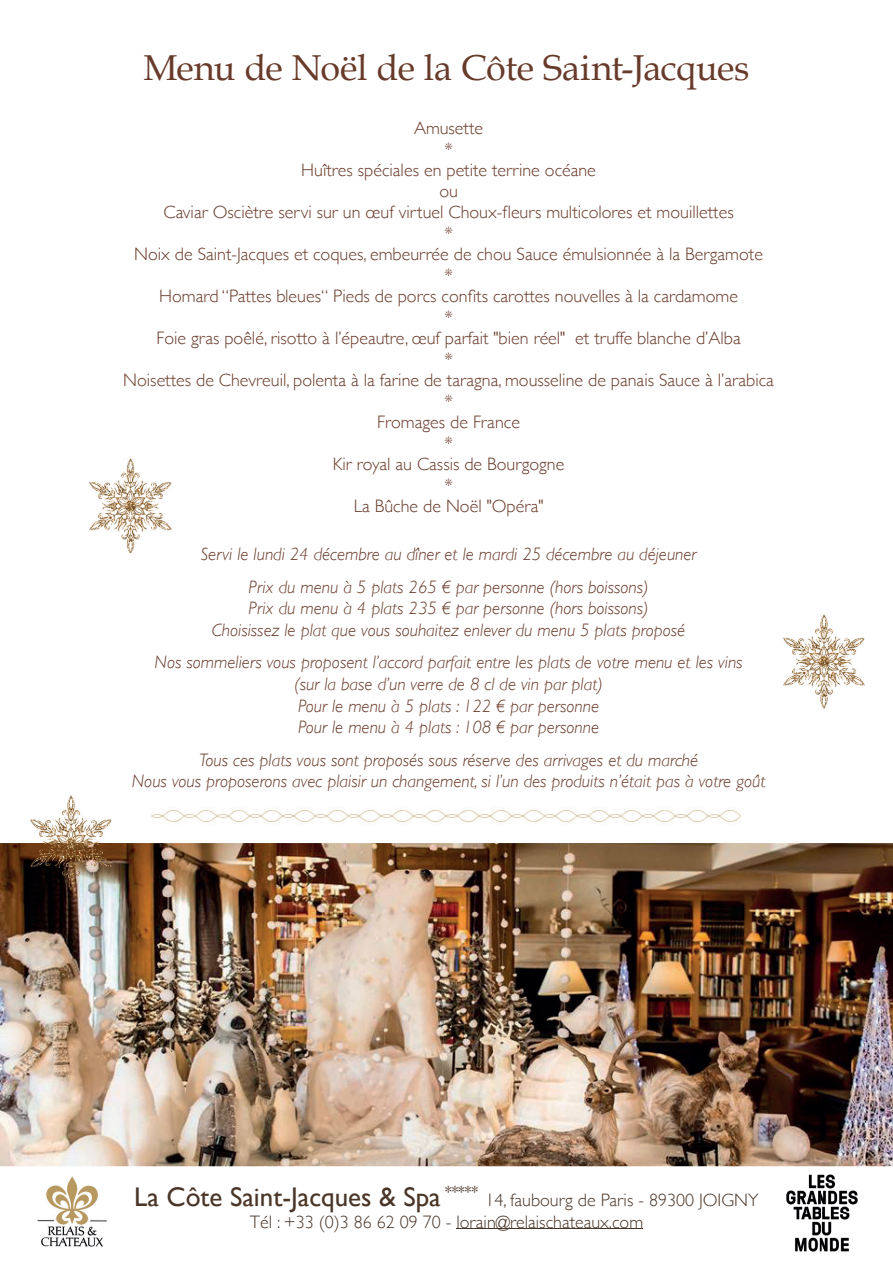
<style>
.page{position:relative;width:893px;height:1263px;background:#fff}
.page>*{position:absolute;margin:0;border:0;box-sizing:border-box;transform-origin:0 0}
.t1{font:36px "Book Antiqua";letter-spacing:-.015em;color:#683a2a}
.t2{font:27px "Gill Sans";color:#4a3628}
.t3{font:italic 300 18px/21.6px "Gill Sans";color:#683a2a;text-align:center}
.t4{font:300 18px/21px "Gill Sans";color:#683a2a;text-align:center}
.t5{font:300 18px/21.6px "Gill Sans";color:#4a3628}
</style>
<div class="page">
<hr style="left:456px;top:1228px;width:187px;height:1px;background:#4a3628">
<img style="left:0;top:843px;width:893px;height:323px">
<img style="left:151px;top:807px;width:590px;height:17px">
<img style="left:37px;top:1176px;width:70px;height:71px">
<img style="left:786px;top:1174px;width:72px;height:78px">
<img style="left:30px;top:796px;width:82px;height:94px">
<img style="left:783px;top:614px;width:82px;height:95px">
<img style="left:90px;top:459px;width:81px;height:94px">
<h1 class="t1" style="left:143px;top:43px;width:607px">Menu de Noël de la Côte Saint-Jacques</h1>
<p class="t4" style="left:123px;top:116px;width:652px">Amusette<br>*<br>Huîtres spéciales en petite terrine océane<br>ou<br>Caviar Osciètre servi sur un œuf virtuel Choux-fleurs multicolores et mouillettes<br>*<br>Noix de Saint-Jacques et coques, embeurrée de chou Sauce émulsionnée à la Bergamote<br>*<br>Homard “Pattes bleues“ Pieds de porcs confits carottes nouvelles à la cardamome<br>*<br>Foie gras poêlé, risotto à l’épeautre, œuf parfait "bien réel" et truffe blanche d’Alba<br>*<br>Noisettes de Chevreuil, polenta à la farine de taragna, mousseline de panais Sauce à l’arabica *<br>Fromages de France<br>*<br>Kir royal au Cassis de Bourgogne<br>*<br>La Bûche de Noël "Opéra"</p>
<p class="t3" style="left:201px;top:538px;width:497px;line-height:32.4px">Servi le lundi 24 décembre au dîner et le mardi 25 décembre au déjeuner<br>Prix du menu à 5 plats 265 € par personne (hors boissons)</p>
<p class="t3" style="left:212px;top:598px;width:475px">Prix du menu à 4 plats 235 € par personne (hors boissons)<br>Choisissez le plat que vous souhaitez enlever du menu 5 plats proposé</p>
<p class="t3" style="left:155px;top:652px;width:590px">Nos sommeliers vous proposent l’accord parfait entre les plats de votre menu et les vins (sur la base d’un verre de 8 cl de vin par plat)<br>Pour le menu à 5 plats : 122 € par personne<br>Pour le menu à 4 plats : 108 € par personne</p>
<p class="t3" style="left:132px;top:749px;width:635px">Tous ces plats vous sont proposés sous réserve des arrivages et du marché<br>Nous vous proposerons avec plaisir un changement, si l’un des produits n’était pas à votre goût</p>
<h2 class="t2" style="left:134px;top:1181px;width:345px">La Côte Saint-Jacques &amp; Spa <sup>*****</sup></h2>
<p class="t5" style="left:250px;top:1188px;width:510px;text-indent:236px">14, faubourg de Paris - 89300 JOIGNY<br>Tél : +33 (0)3 86 62 09 70 - lorain@relaischateaux.com</p>
</div>
